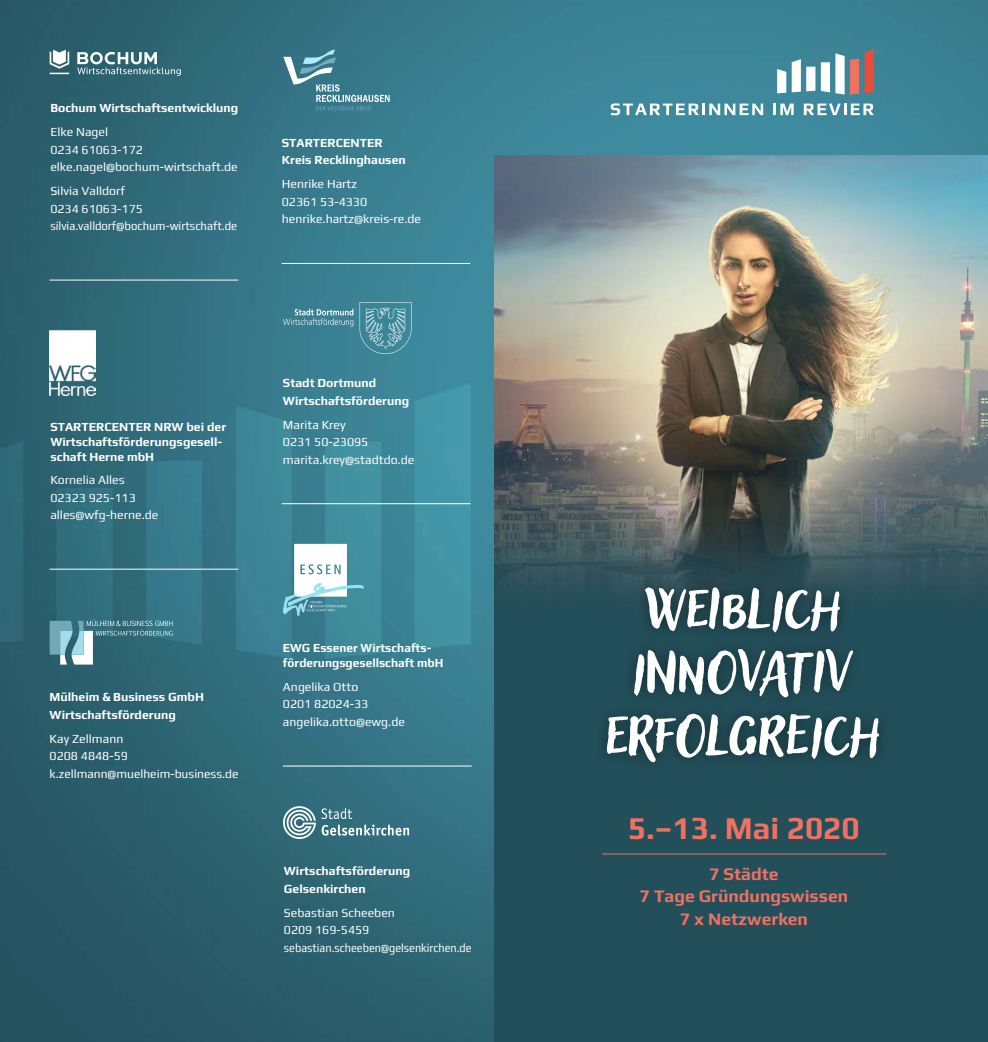
<style>
.page{position:relative;width:988px;height:1042px;background:#fff}
.page>*{position:absolute;margin:0;border:0;box-sizing:border-box;transform-origin:0 0}
.t1{font:73.85px/63.4px "Adlery Pro Blockletter";color:#fff;text-align:center}
.t2{font:700 31.5px "Play";color:#ee7161}
.t3{font:700 17.5px/22.8px "Play";color:#ee7161;text-align:center}
.t4{font:12.25px/17.5px "Play";color:#fff}
.t5{font:700 12.25px/17.5px "Play";color:#fff}
</style>
<div class="page">
<img style="left:0;top:0;width:987px;height:1042px">
<img style="left:0;top:383px;width:470px;height:276px">
<img style="left:494px;top:155px;width:493px;height:887px">
<svg style="left:864px;top:50px;width:9px;height:43px"></svg>
<svg style="left:835px;top:53px;width:23px;height:42px"></svg>
<svg style="left:806px;top:62px;width:23px;height:30px"></svg>
<svg style="left:776px;top:59px;width:24px;height:34px"></svg>
<svg style="left:610px;top:103px;width:153px;height:12px"></svg>
<svg style="left:773px;top:104px;width:20px;height:11px"></svg>
<svg style="left:803px;top:104px;width:70px;height:11px"></svg>
<div style="left:593px;top:575px;width:297px;height:200px;background:#000;opacity:.43"></div>
<hr style="left:602px;top:853px;width:283px;height:1px;background:#ee7161">
<svg style="left:50px;top:619px;width:123px;height:45px;background:#568894"></svg>
<svg style="left:283px;top:806px;width:126px;height:33px;background:#5e8d99"></svg>
<svg style="left:283px;top:50px;width:106px;height:61px;background:#4e8898"></svg>
<svg style="left:359px;top:302px;width:52px;height:52px;background:#5796a5"></svg>
<svg style="left:283px;top:309px;width:70px;height:18px"></svg>
<svg style="left:50px;top:50px;width:131px;height:26px"></svg>
<svg style="left:283px;top:544px;width:81px;height:72px"></svg>
<img style="left:50px;top:330px;width:45px;height:65px">
<hr style="left:50px;top:280px;width:188px;height:1px;background:#fff">
<hr style="left:50px;top:569px;width:188px;height:1px;background:#fff">
<hr style="left:281px;top:263px;width:189px;height:1px;background:#fff">
<hr style="left:283px;top:765px;width:188px;height:1px;background:#fff">
<hr style="left:282px;top:503px;width:188px;height:1px;background:#fff">
<p class="t5" style="left:50px;top:98px;width:189px">Bochum Wirtschaftsentwicklung</p>
<p class="t4" style="left:50px;top:122px;width:189px">Elke Nagel<br>0234 61063-172 elke.nagel@bochum-wirtschaft.de</p>
<p class="t4" style="left:50px;top:181px;width:188px">Silvia Valldorf<br>0234 61063-175 silvia.valldorf@bochum-wirtschaft.de</p>
<p class="t5" style="left:282px;top:133px;width:126px">STARTERCENTER<br>Kreis Recklinghausen</p>
<p class="t4" style="left:282px;top:175px;width:141px">Henrike Hartz<br>02361 53-4330 henrike.hartz@kreis-re.de</p>
<p class="t5" style="left:50px;top:419px;width:177px;line-height:14.7px">STARTERCENTER NRW bei der<br>Wirtschaftsförderungsgesell&shy;schaft Herne mbH</p>
<p class="t4" style="left:50px;top:470px;width:109px">Kornelia Alles<br>02323 925-113 alles@wfg-herne.de</p>
<p class="t5" style="left:283px;top:373px;width:128px">Stadt Dortmund<br>Wirtschaftsförderung</p>
<p class="t4" style="left:283px;top:415px;width:133px">Marita Krey<br>0231 50-23095 marita.krey@stadtdo.de</p>
<p class="t5" style="left:50px;top:687px;width:156px">Mülheim &amp; Business GmbH<br>Wirtschaftsförderung</p>
<p class="t4" style="left:50px;top:729px;width:190px">Kay Zellmann<br>0208 4848-59 k.zellmann@muelheim-business.de</p>
<p class="t5" style="left:283px;top:640px;width:162px;line-height:14.7px">EWG Essener Wirtschafts&shy;förderungsgesellschaft mbH</p>
<p class="t4" style="left:283px;top:677px;width:123px">Angelika Otto<br>0201 82024-33 angelika.otto@ewg.de</p>
<p class="t5" style="left:284px;top:861px;width:128px">Wirtschaftsförderung<br>Gelsenkirchen</p>
<p class="t4" style="left:284px;top:903px;width:189px">Sebastian Scheeben<br>0209 169-5459 sebastian.scheeben@gelsenkirchen.de</p>
<h1 class="t1" style="left:604px;top:572px;width:277px">Weiblich innovativ erfolgreich</h1>
<h2 class="t2" style="left:628px;top:806px;width:233px">5.–13. Mai 2020</h2>
<h3 class="t3" style="left:639px;top:861px;width:210px">7 Städte<br>7 Tage Gründungswissen<br>7 x Netzwerken</h3>
</div>
